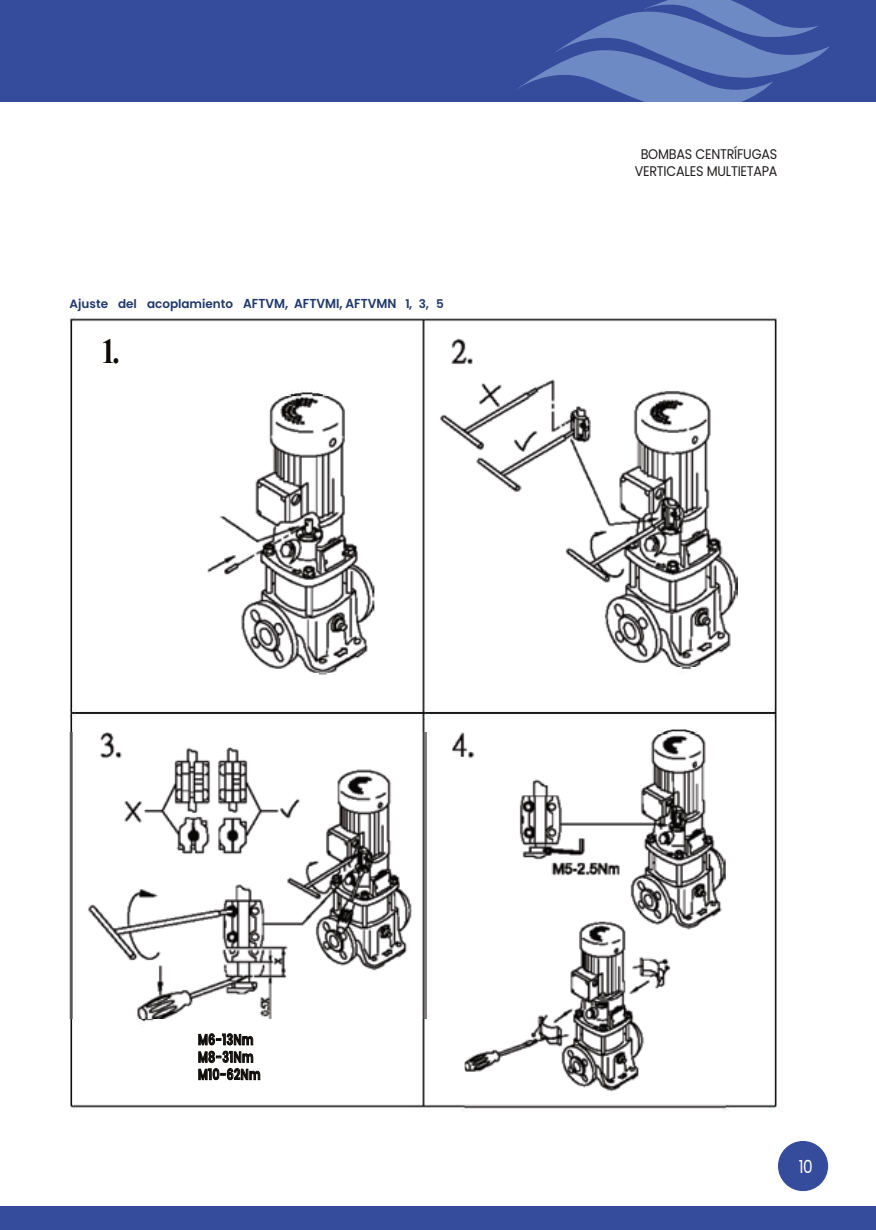
<style>
.page{position:relative;width:876px;height:1230px;background:#fff}
.page>*{position:absolute;margin:0;border:0;box-sizing:border-box;transform-origin:0 0}
.t1{font:700 35px "Times New Roman";color:#0d0a08;scale:.82 1}
.t2{font:18px "Poppins";color:#fff;scale:.85 1}
.t3{font:600 15px/17.4px "Poppins";letter-spacing:.035em;color:#0d0a08;scale:.73 1}
.t4{font:14px/16.8px "Poppins";letter-spacing:-.02em;color:#201c1c;text-align:center;scale:.91 1}
.t5{font:600 12px "Poppins";color:#1e376c}
.s1{font-size:13px}
</style>
<div class="page">
<img style="left:69px;top:313px;width:746px;height:879px">
<img style="left:207px;top:396px;width:167px;height:277px">
<img style="left:440px;top:339px;width:297px;height:328px">
<img style="left:69px;top:732px;width:357px;height:286px">
<img style="left:451px;top:732px;width:275px;height:376px">
<svg style="left:198px;top:1033px;width:55px;height:12px"></svg>
<svg style="left:198px;top:1051px;width:62px;height:29px"></svg>
<div style="left:0;top:0;width:876px;height:101px;background:#354b9b"></div>
<svg style="left:517px;top:0;width:313px;height:101px"></svg>
<div style="left:778px;top:1141px;width:50px;height:50px;background:#354b9b;border-radius:50%"></div>
<div style="left:0;top:1207px;width:876px;height:23px;background:#354b9b"></div>
<p class="t5" style="left:70px;top:297px;width:376px">Ajuste del acoplamiento <span class="s1">AFTVM, AFTVMI, AFTVMN</span> 1 , 3, 5</p>
<h1 class="t1" style="left:101px;top:327px;width:24px">1.</h1>
<p class="t4" style="left:635px;top:146px;width:158px">BOMBAS CENTRÍFUGAS<br>VERTICALES MULTIETAPA</p>
<p class="t3" style="left:198px;top:1031px;width:87px">M6-13Nm<br>M8-31Nm<br>M10-62Nm</p>
<h2 class="t2" style="left:799px;top:1156px;width:18px">10</h2>
</div>
